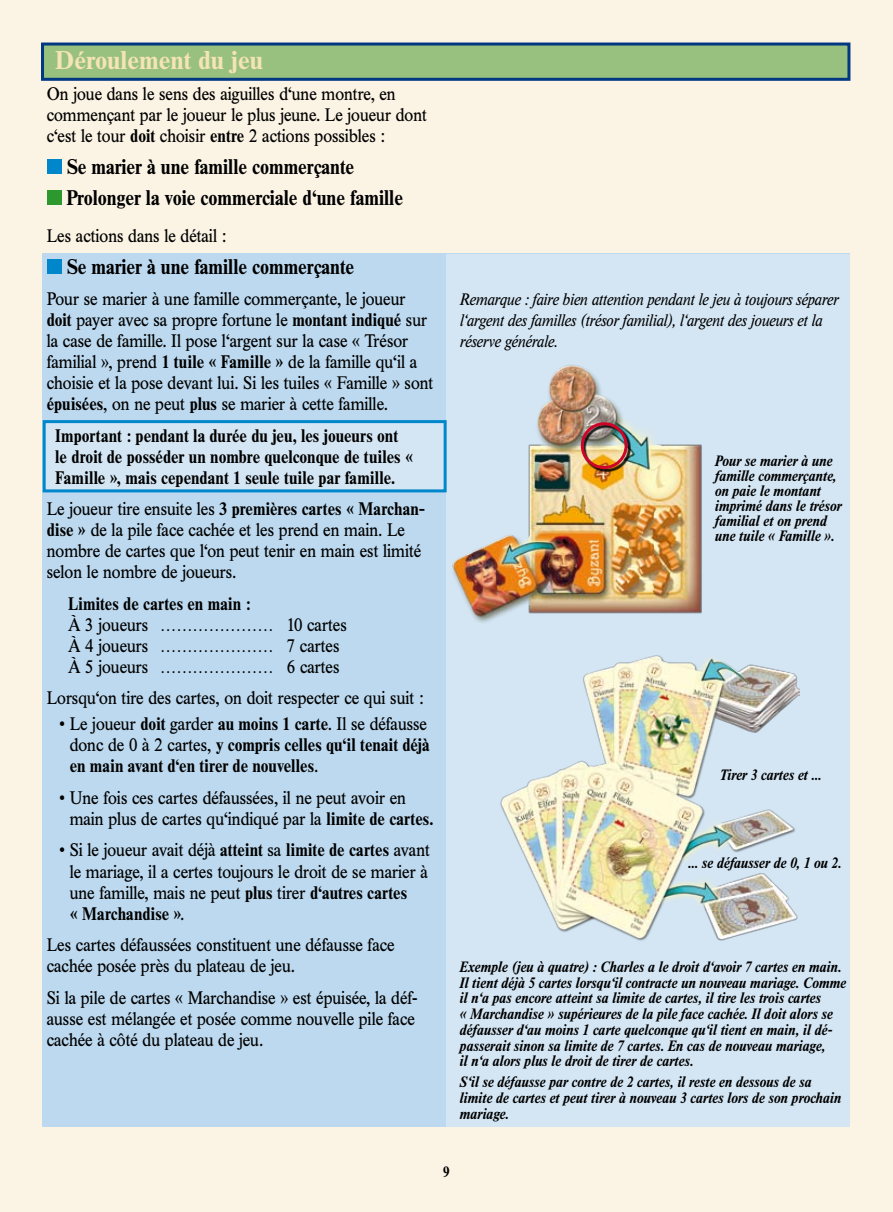
<style>
.page{position:relative;width:893px;height:1212px;background:#fbf3e4}
.page>*{position:absolute;margin:0;border:0;box-sizing:border-box;transform-origin:0 0}
.t1{font:700 25.5px "Times BQ";color:#f5e4b5}
.t2{font:700 21px/31.5px "Times BQ";color:#000;scale:.9 1}
.t3{font:18px/21px "Times BQ";color:#000;scale:.9 1}
.t4{font:700 18px/21px "Times BQ";letter-spacing:.005em;color:#000;scale:.9 1}
.t5{font:italic 16.5px/21px "Times BQ";color:#000;scale:.9 1}
.t6{font:italic 700 15px/15.8px "Times BQ";color:#000;scale:.9 1}
.t7{font:700 15px "Times BQ";color:#000;scale:.9 1}
.s1{font-weight:700}
.s2{font-weight:400}
</style>
<div class="page">
<div style="left:43px;top:254px;width:807px;height:873px;background:#bcd9ef"></div>
<div style="left:446px;top:254px;width:404px;height:873px;background:#d4e6f4"></div>
<div style="left:43px;top:44px;width:806px;height:35px;background:#98c07f"></div>
<div style="left:41px;top:43px;width:809px;height:38px;border:3px solid #003882"></div>
<div style="left:44px;top:422px;width:401px;height:69px;background:#d4e6f4"></div>
<div style="left:43px;top:420px;width:404px;height:72px;border:3px solid #0086cb"></div>
<img style="left:446px;top:365px;width:256px;height:258px">
<img style="left:500px;top:655px;width:300px;height:286px">
<div style="left:582px;top:424px;width:49px;height:48px;background:#000;opacity:.85"></div>
<div style="left:581px;top:422px;width:47px;height:47px;border:3px solid #cd0529;border-radius:50%"></div>
<div style="left:47px;top:159px;width:15px;height:15px;background:#0086cb"></div>
<div style="left:47px;top:190px;width:15px;height:15px;background:#2c982e"></div>
<div style="left:47px;top:259px;width:15px;height:15px;background:#0086cb"></div>
<h1 class="t1" style="left:55px;top:45px;width:209px">Déroulement du jeu</h1>
<p class="t3" style="left:47px;top:84px;width:424px">On joue dans le sens des aiguilles d‘une montre, en commençant par le joueur le plus jeune. Le joueur dont c‘est le tour <span class="s1">doit</span> choisir <span class="s1">entre</span> 2 actions possibles :</p>
<p class="t2" style="left:66px;top:151px;width:376px">Se marier à une famille commerçante<br>Prolonger la voie commerciale d‘une famille</p>
<p class="t3" style="left:47px;top:225px;width:201px">Les actions dans le détail :</p>
<p class="t2" style="left:67px;top:251px;width:321px">Se marier à une famille commerçante</p>
<p class="t3" style="left:47px;top:288px;width:431px">Pour se marier à une famille commerçante, le joueur <span class="s1">doit</span> payer avec sa propre fortune le <span class="s1">montant indiqué</span> sur la case de famille. Il pose l‘argent sur la case « Trésor familial », prend <span class="s1">1 tuile « Famille »</span> de la famille qu‘il a choisie et la pose devant lui. Si les tuiles « Famille » sont <span class="s1">épuisées</span>, on ne peut <span class="s1">plus</span> se marier à cette famille.</p>
<p class="t4" style="left:55px;top:425px;width:399px">Important : pendant la durée du jeu, les joueurs ont le droit de posséder un nombre quelconque de tuiles «<br>Famille », mais cependant 1 seule tuile par famille.</p>
<p class="t3" style="left:47px;top:499px;width:422px">Le joueur tire ensuite les <span class="s1">3 premières cartes « Marchan&shy;dise »</span> de la pile face cachée et les prend en main. Le nombre de cartes que l‘on peut tenir en main est limité selon le nombre de joueurs.</p>
<p class="t4" style="left:68px;top:593px;width:204px">Limites de cartes en main :</p>
<p class="t3" style="left:68px;top:614px;width:311px">À 3 joueurs ………………… 10 cartes<br>À 4 joueurs ………………… 7 cartes<br>À 5 joueurs ………………… 6 cartes</p>
<p class="t3" style="left:47px;top:688px;width:420px">Lorsqu‘on tire des cartes, on doit respecter ce qui suit :</p>
<p class="t4" style="left:70px;top:714px;width:402px;text-indent:-10px"><span class="s2">• Le joueur</span> doit <span class="s2">garder</span> au moins 1 carte<span class="s2">. Il se défausse donc de 0 à 2 cartes,</span> y compris celles qu‘il tenait déjà en main avant d‘en tirer de nouvelles<span class="s2">.</span></p>
<p class="t3" style="left:70px;top:787px;width:406px;text-indent:-10px">• Une fois ces cartes défaussées, il ne peut avoir en main plus de cartes qu‘indiqué par la <span class="s1">limite de cartes.</span></p>
<p class="t3" style="left:70px;top:840px;width:402px;text-indent:-10px">• Si le joueur avait déjà <span class="s1">atteint</span> sa <span class="s1">limite de cartes</span> avant le mariage, il a certes toujours le droit de se marier à une famille, mais ne peut <span class="s1">plus</span> tirer <span class="s1">d‘autres cartes<br>« Marchandise »</span>.</p>
<p class="t3" style="left:47px;top:934px;width:388px">Les cartes défaussées constituent une défausse face cachée posée près du plateau de jeu.</p>
<p class="t3" style="left:47px;top:987px;width:413px">Si la pile de cartes « Marchandise » est épuisée, la déf&shy;ausse est mélangée et posée comme nouvelle pile face cachée à côté du plateau de jeu.</p>
<p class="t5" style="left:459px;top:289px;width:422px">Remarque : faire bien attention pendant le jeu à toujours séparer l‘argent des familles (trésor familial), l‘argent des joueurs et la réserve générale.</p>
<p class="t6" style="left:714px;top:453px;width:142px;line-height:15px">Pour se marier à une famille commerçante, on paie le montant imprimé dans le trésor familial et on prend une tuile « Famille ».</p>
<p class="t6" style="left:720px;top:767px;width:114px">Tirer 3 cartes et ...</p>
<p class="t6" style="left:688px;top:856px;width:172px">... se défausser de 0, 1 ou 2.</p>
<p class="t6" style="left:459px;top:959px;width:431px">Exemple (jeu à quatre) : Charles a le droit d‘avoir 7 cartes en main.<br>Il tient déjà 5 cartes lorsqu‘il contracte un nouveau mariage. Comme il n‘a pas encore atteint sa limite de cartes, il tire les trois cartes<br>« Marchandise » supérieures de la pile face cachée. Il doit alors se défausser d‘au moins 1 carte quelconque qu‘il tient en main, il dé&shy;passerait sinon sa limite de 7 cartes. En cas de nouveau mariage,<br>il n‘a alors plus le droit de tirer de cartes.</p>
<p class="t6" style="left:459px;top:1074px;width:425px">S‘il se défausse par contre de 2 cartes, il reste en dessous de sa limite de cartes et peut tirer à nouveau 3 cartes lors de son prochain mariage.</p>
<p class="t7" style="left:443px;top:1162px;width:9px">9</p>
</div>
